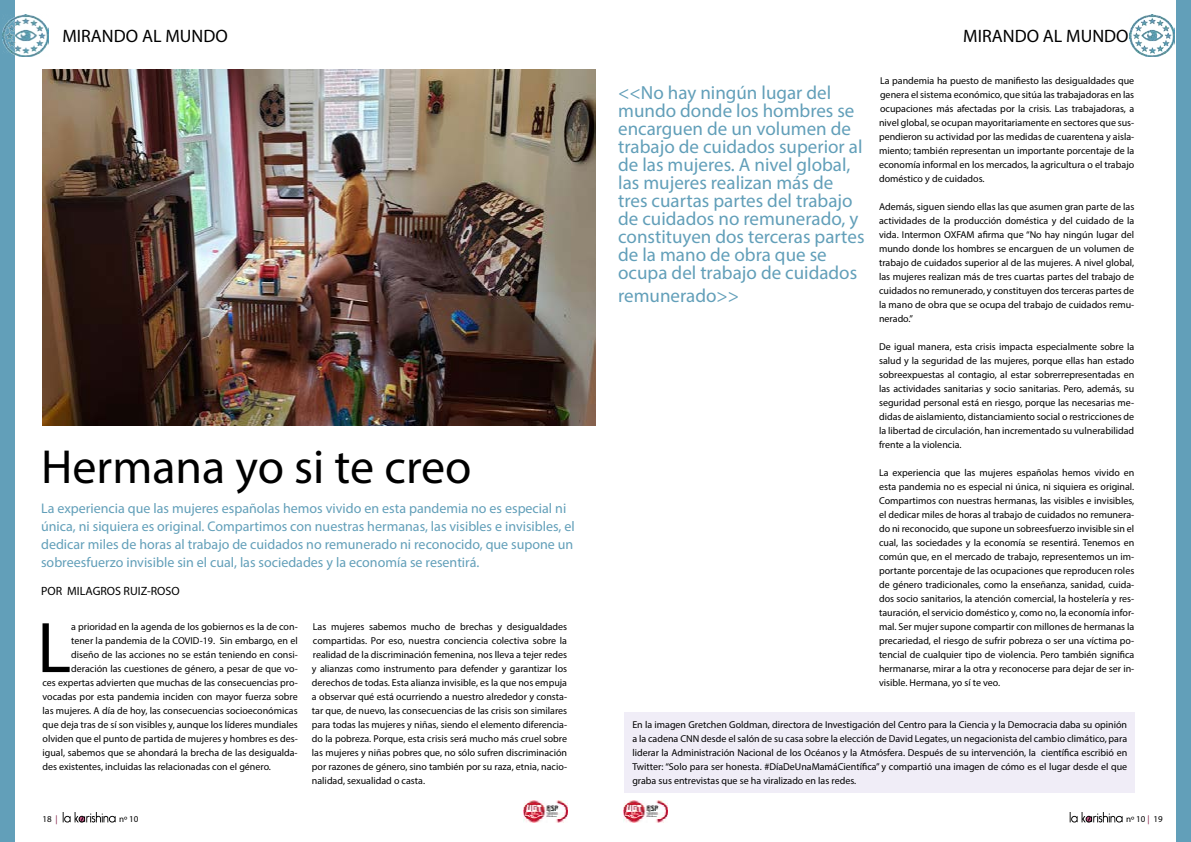
<style>
.page{position:relative;width:1191px;height:842px;background:#fff}
.page>*{position:absolute;margin:0;border:0;box-sizing:border-box;transform-origin:0 0}
.t1{font:72.3px "Myriad Pro";color:#000}
.t2{font:48px "Myriad Pro";color:#000}
.t3{font:19px/18px "Myriad Pro";color:#629fb9}
.t4{font:18px "Myriad Pro";color:#000}
.t5{font:14px/18px "Myriad Pro";color:#629fb9}
.t6{font:12px "Myriad Pro";color:#000}
.t7{font:10px/14px "Myriad Pro";color:#000;text-align:justify}
.t8{font:9px "Myriad Pro";color:#000}
.s1{color:#7c123e}
</style>
<div class="page">
<div style="left:0;top:0;width:14px;height:842px;background:#629fb9"></div>
<img style="left:523px;top:801px;width:44px;height:21px">
<img style="left:62px;top:812px;width:53px;height:11px">
<img style="left:3px;top:14px;width:45px;height:43px">
<img style="left:43px;top:70px;width:552px;height:356px">
<div style="left:1176px;top:0;width:15px;height:842px;background:#629fb9"></div>
<img style="left:624px;top:801px;width:44px;height:21px">
<img style="left:1069px;top:812px;width:53px;height:11px">
<img style="left:1129px;top:14px;width:45px;height:43px">
<div style="left:624px;top:713px;width:510px;height:80px;background:#f0edf7"></div>
<h3 class="t4" style="left:62px;top:25px;width:167px">MIRANDO AL MUNDO</h3>
<h2 class="t2" style="left:41px;top:437px;width:432px">Hermana yo si te creo</h2>
<p class="t5" style="left:41px;top:499px;width:535px">La experiencia que las mujeres españolas hemos vivido en esta pandemia no es especial ni única, ni siquiera es original. Compartimos con nuestras hermanas, las visibles e invisibles, el dedicar miles de horas al trabajo de cuidados no remunerado ni reconocido, que supone un sobreesfuerzo invisible sin el cual, las sociedades y la economía se resentirá.</p>
<p class="t6" style="left:41px;top:583px;width:140px">POR MILAGROS RUIZ-ROSO</p>
<p class="t7" style="left:312px;top:619px;width:257px">Las mujeres sabemos mucho de brechas y desigualdades compartidas. Por eso, nuestra conciencia colectiva sobre la realidad de la discriminación femenina, nos lleva a tejer redes y alianzas como instrumento para defender y garantizar los derechos de todas. Esta alianza invisible, es la que nos empuja a observar qué está ocurriendo a nuestro alrededor y consta&shy;tar que, de nuevo, las consecuencias de las crisis son similares para todas las mujeres y niñas, siendo el elemento diferencia&shy;do la pobreza. Porque, esta crisis será mucho más cruel sobre las mujeres y niñas pobres que, no sólo sufren discriminación por razones de género, sino también por su raza, etnia, nacio&shy;nalidad, sexualidad o casta.</p>
<h1 class="t1" style="left:37px;top:603px;width:36px">L</h1>
<p class="t7" style="left:71px;top:619px;width:228px">a prioridad en la agenda de los gobiernos es la de con-</p>
<p class="t7" style="left:71px;top:633px;width:228px">tener la pandemia de la COVID-19. Sin embargo, en el</p>
<p class="t7" style="left:71px;top:647px;width:228px">diseño de las acciones no se están teniendo en consi-</p>
<p class="t7" style="left:71px;top:661px;width:228px">deración las cuestiones de género, a pesar de que vo-</p>
<p class="t7" style="left:43px;top:675px;width:257px">ces expertas advierten que muchas de las consecuencias pro-</p>
<p class="t7" style="left:43px;top:689px;width:257px">vocadas por esta pandemia inciden con mayor fuerza sobre</p>
<p class="t7" style="left:43px;top:703px;width:257px">las mujeres. A día de hoy, las consecuencias socioeconómicas</p>
<p class="t7" style="left:43px;top:717px;width:257px">que deja tras de sí son visibles y, aunque los líderes mundiales</p>
<p class="t7" style="left:43px;top:731px;width:257px">olviden que el punto de partida de mujeres y hombres es des-</p>
<p class="t7" style="left:43px;top:745px;width:257px">igual, sabemos que se ahondará la brecha de las desigualda-</p>
<p class="t7" style="left:43px;top:759px;width:230px">des existentes, incluidas las relacionadas con el género.</p>
<p class="t8" style="left:43px;top:813px;width:17px">18 <span class="s1">|</span></p>
<p class="t8" style="left:119px;top:813px;width:21px">nº 10</p>
<p class="t3" style="left:618px;top:84px;width:248px">&lt;&lt;No hay ningún lugar del mundo donde los hombres se encarguen de un volumen de trabajo de cuidados superior al de las mujeres. A nivel global, las mujeres realizan más de tres cuartas partes del trabajo de cuidados no remunerado, y constituyen dos terceras partes de la mano de obra que se ocupa del trabajo de cuidados</p>
<h3 class="t3" style="left:618px;top:286px;width:122px">remunerado&gt;&gt;</h3>
<h3 class="t4" style="left:963px;top:25px;width:167px">MIRANDO AL MUNDO</h3>
<p class="t7" style="left:879px;top:73px;width:257px">La pandemia ha puesto de manifiesto las desigualdades que genera el sistema económico, que sitúa las trabajadoras en las ocupaciones más afectadas por la crisis. Las trabajadoras, a nivel global, se ocupan mayoritariamente en sectores que sus&shy;pendieron su actividad por las medidas de cuarentena y aisla&shy;miento; también representan un importante porcentaje de la economía informal en los mercados, la agricultura o el trabajo doméstico y de cuidados.</p>
<p class="t7" style="left:879px;top:199px;width:257px">Además, siguen siendo ellas las que asumen gran parte de las actividades de la producción doméstica y del cuidado de la vida. Intermon OXFAM afirma que “No hay ningún lugar del mundo donde los hombres se encarguen de un volumen de trabajo de cuidados superior al de las mujeres. A nivel global, las mujeres realizan más de tres cuartas partes del trabajo de cuidados no remunerado, y constituyen dos terceras partes de la mano de obra que se ocupa del trabajo de cuidados remu&shy;nerado.”</p>
<p class="t7" style="left:879px;top:339px;width:257px">De igual manera, esta crisis impacta especialmente sobre la salud y la seguridad de las mujeres, porque ellas han estado sobreexpuestas al contagio, al estar sobrerrepresentadas en las actividades sanitarias y socio sanitarias. Pero, además, su seguridad personal está en riesgo, porque las necesarias me&shy;didas de aislamiento, distanciamiento social o restricciones de la libertad de circulación, han incrementado su vulnerabilidad frente a la violencia.</p>
<p class="t7" style="left:879px;top:465px;width:257px">La experiencia que las mujeres españolas hemos vivido en esta pandemia no es especial ni única, ni siquiera es original.<br>Compartimos con nuestras hermanas, las visibles e invisibles, el dedicar miles de horas al trabajo de cuidados no remunera&shy;do ni reconocido, que supone un sobreesfuerzo invisible sin el cual, las sociedades y la economía se resentirá. Tenemos en común que, en el mercado de trabajo, representemos un im&shy;portante porcentaje de las ocupaciones que reproducen roles de género tradicionales, como la enseñanza, sanidad, cuida&shy;dos socio sanitarios, la atención comercial, la hostelería y res&shy;tauración, el servicio doméstico y, como no, la economía infor&shy;mal. Ser mujer supone compartir con millones de hermanas la precariedad, el riesgo de sufrir pobreza o ser una víctima po&shy;tencial de cualquier tipo de violencia. Pero también significa hermanarse, mirar a la otra y reconocerse para dejar de ser in&shy;visible. Hermana, yo sí te veo.</p>
<p class="t7" style="left:632px;top:717px;width:496px">En la imagen Gretchen Goldman, directora de Investigación del Centro para la Ciencia y la Democracia daba su opinión a la cadena CNN desde el salón de su casa sobre la elección de David Legates, un negacionista del cambio climático, para liderar la Administración Nacional de los Océanos y la Atmósfera. Después de su intervención, la científica escribió en Twitter: “Solo para ser honesta. #DíaDeUnaMamáCientífica” y compartió una imagen de cómo es el lugar desde el que graba sus entrevistas que se ha viralizado en las redes.</p>
<p class="t7" style="left:725px;top:734px;width:72px">Fuente: Agencias</p>
<p class="t8" style="left:1126px;top:813px;width:38px">nº 10 <span class="s1">|</span> 19</p>
</div>
